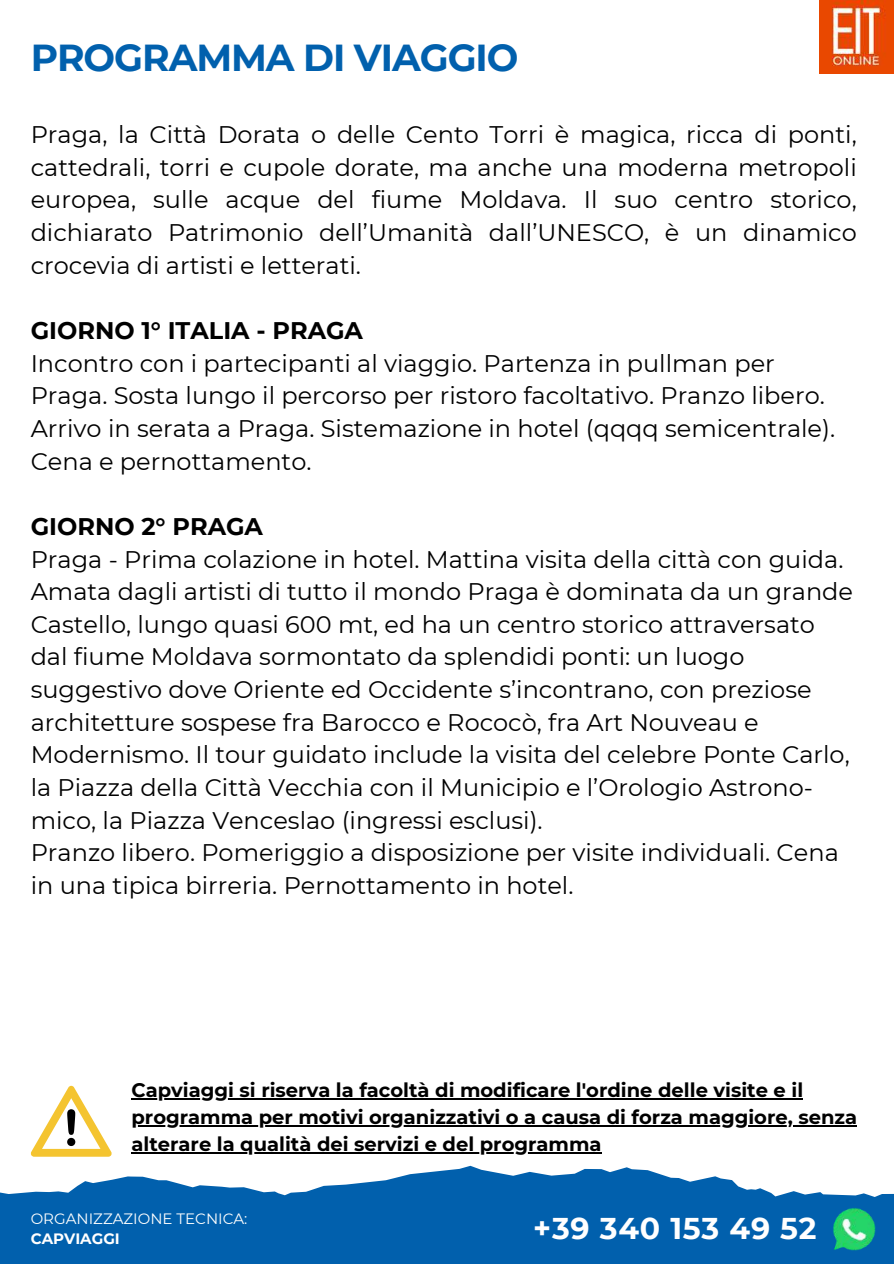
<style>
.page{position:relative;width:894px;height:1264px;background:#fff}
.page>*{position:absolute;margin:0;border:0;box-sizing:border-box;transform-origin:0 0}
.t1{font:700 37.5px "Montserrat";letter-spacing:-.03em;color:#0160ad}
.t2{font:700 30px "Montserrat";letter-spacing:.025em;color:#fff}
.t3{font:24px/32.7px "Montserrat";color:#000}
.t4{font:700 24px "Montserrat";color:#000}
.t5{font:700 19.5px/27px "Montserrat";color:#000}
.t6{font:15px "Montserrat";color:#fff}
.t7{font:700 15px "Montserrat";color:#fff}
</style>
<div class="page">
<img style="left:819px;top:0;width:73px;height:73px">
<svg style="left:0;top:1165px;width:893px;height:98px;fill:#0160ad"></svg>
<img style="left:832px;top:1207px;width:42px;height:42px">
<svg style="left:31px;top:1085px;width:81px;height:71px"></svg>
<hr style="left:131px;top:1097px;width:672px;height:2px;background:#000">
<hr style="left:131px;top:1124px;width:725px;height:2px;background:#000">
<hr style="left:131px;top:1151px;width:470px;height:2px;background:#000">
<h1 class="t1" style="left:31px;top:34px;width:489px">PROGRAMMA DI VIAGGIO</h1>
<p class="t3" style="left:31px;top:118px;width:827px;text-align:justify">Praga, la Città Dorata o delle Cento Torri è magica, ricca di ponti, cattedrali, torri e cupole dorate, ma anche una moderna metropoli europea, sulle acque del fiume Moldava. Il suo centro storico, dichiarato Patrimonio dell’Umanità dall’UNESCO, è un dinamico crocevia di artisti e letterati.</p>
<p class="t4" style="left:31px;top:316px;width:334px">GIORNO 1° ITALIA - PRAGA</p>
<p class="t3" style="left:31px;top:347px;width:805px">Incontro con i partecipanti al viaggio. Partenza in pullman per Praga. Sosta lungo il percorso per ristoro facoltativo. Pranzo libero.<br>Arrivo in serata a Praga. Sistemazione in hotel (qqqq semicentrale).<br>Cena e pernottamento.</p>
<p class="t4" style="left:31px;top:511px;width:234px">GIORNO 2° PRAGA</p>
<p class="t3" style="left:31px;top:542px;width:823px">Praga - Prima colazione in hotel. Mattina visita della città con guida.<br>Amata dagli artisti di tutto il mondo Praga è dominata da un grande Castello, lungo quasi 600 mt, ed ha un centro storico attraversato dal fiume Moldava sormontato da splendidi ponti: un luogo suggestivo dove Oriente ed Occidente s’incontrano, con preziose architetture sospese fra Barocco e Rococò, fra Art Nouveau e Modernismo. Il tour guidato include la visita del celebre Ponte Carlo, la Piazza della Città Vecchia con il Municipio e l’Orologio Astrono&shy;mico, la Piazza Venceslao (ingressi esclusi).<br>Pranzo libero. Pomeriggio a disposizione per visite individuali. Cena in una tipica birreria. Pernottamento in hotel.</p>
<p class="t5" style="left:131px;top:1076px;width:727px">Capviaggi si riserva la facoltà di modificare l'ordine delle visite e il programma per motivi organizzativi o a causa di forza maggiore, senza alterare la qualità dei servizi e del programma</p>
<p class="t6" style="left:31px;top:1209px;width:218px">ORGANIZZAZIONE TECNICA:</p>
<p class="t7" style="left:31px;top:1229px;width:91px">CAPVIAGGI</p>
<p class="t2" style="left:533px;top:1209px;width:285px">+39 340 153 49 52</p>
</div>
